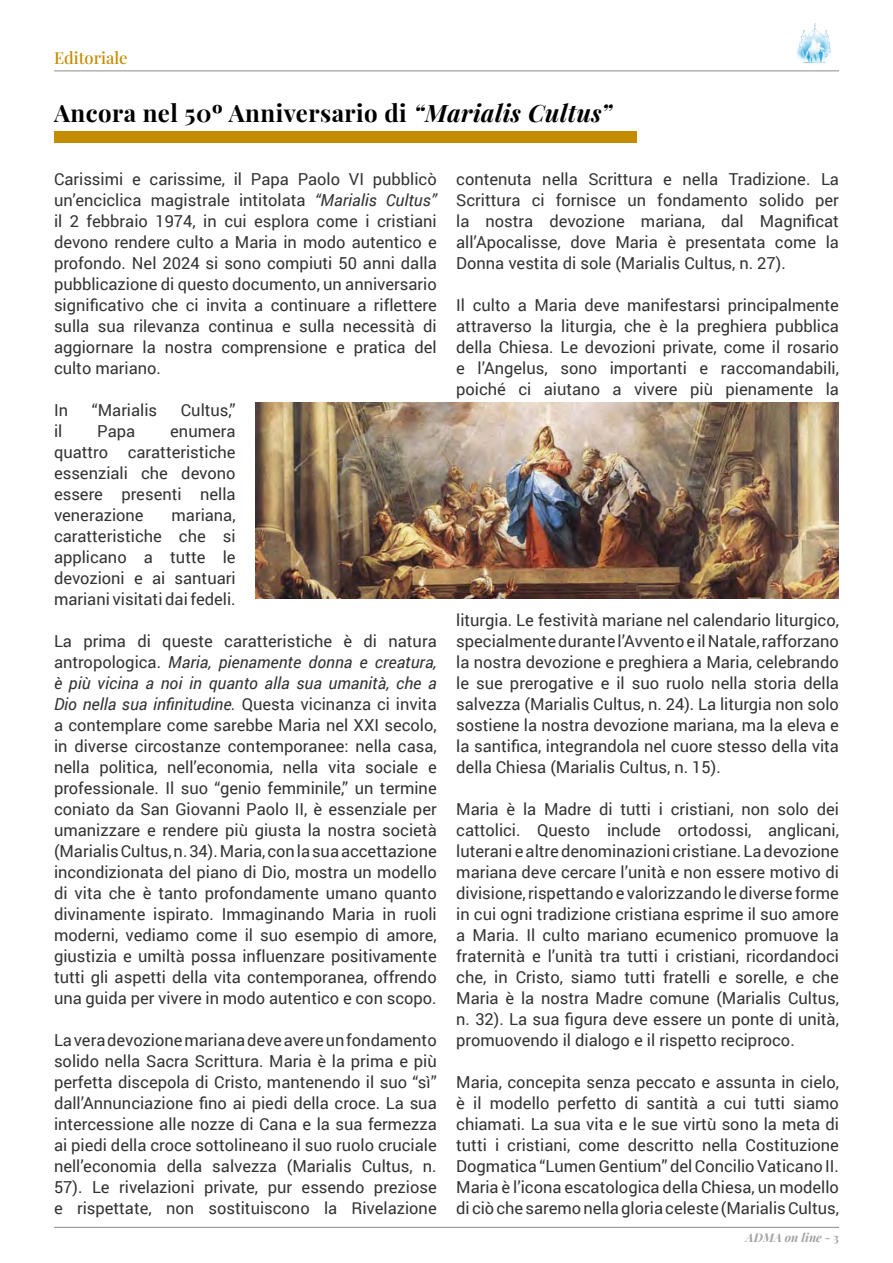
<style>
.page{position:relative;width:893px;height:1263px;background:#fff}
.page>*{position:absolute;margin:0;border:0;box-sizing:border-box;transform-origin:0 0}
.t1{font:700 24px "Playfair Display";letter-spacing:.02em;color:#000}
.t2{font:16.5px/21px "Roboto";color:#333;text-align:justify}
.t3{font:500 16.5px "Playfair Display";color:#c48c00}
.t4{font:italic 700 12px "Playfair Display";color:#a1a3a4}
.s1{font-style:italic}
.s2{font-style:normal}
</style>
<div class="page">
<hr style="left:54px;top:1227px;width:785px;height:1px;background:#8a8c8e">
<hr style="left:54px;top:71px;width:785px;height:1px;background:#8a8c8e">
<img style="left:791px;top:23px;width:48px;height:48px">
<div style="left:54px;top:131px;width:582px;height:11px;background:#c48c00"></div>
<img style="left:255px;top:402px;width:584px;height:196px">
<p class="t3" style="left:54px;top:45px;width:75px">Editoriale</p>
<p class="t1" style="left:54px;top:94px;width:559px">Ancora nel 50º Anniversario di <span class="s1">“Marialis Cultus”</span></p>
<p class="t2" style="left:54px;top:168px;width:384px">Carissimi e carissime, il Papa Paolo VI pubblicò un’enciclica magistrale intitolata <span class="s1">“Marialis Cultus” </span>il 2 febbraio 1974, in cui esplora come i cristiani devono rendere culto a Maria in modo autentico e profondo. Nel 2024 si sono compiuti 50 anni dalla pubblicazione di questo documento, un anniversario significativo che ci invita a continuare a riflettere sulla sua rilevanza continua e sulla necessità di aggiornare la nostra comprensione e pratica del culto mariano.</p>
<p class="t2" style="left:54px;top:399px;width:16px">In</p>
<p class="t2" style="left:92px;top:399px;width:67px">“Marialis</p>
<p class="t2" style="left:181px;top:399px;width:56px">Cultus,”</p>
<p class="t2" style="left:54px;top:420px;width:10px">il</p>
<p class="t2" style="left:97px;top:420px;width:40px">Papa</p>
<p class="t2" style="left:54px;top:420px;width:183px;text-indent:116px">enumera quattro caratteristiche essenziali che devono essere presenti nella venerazione</p>
<p class="t2" style="left:54px;top:504px;width:183px;text-indent:118px">mariana, caratteristiche che si applicano a tutte le devozioni e ai santuari mariani visitati dai fedeli.</p>
<p class="t2" style="left:54px;top:630px;width:384px">La prima di queste caratteristiche è di natura antropologica. <span class="s1">Maria, pienamente donna e creatura, è più vicina a noi in quanto alla sua umanità, che a Dio nella sua infinitudine.</span> Questa vicinanza ci invita a contemplare come sarebbe Maria nel XXI secolo, in diverse circostanze contemporanee: nella casa, nella politica, nell’economia, nella vita sociale e professionale. Il suo “genio femminile,” un termine coniato da San Giovanni Paolo II, è essenziale per umanizzare e rendere più giusta la nostra società (Marialis Cultus, n. 34). Maria, con la sua accettazione incondizionata del piano di Dio, mostra un modello di vita che è tanto profondamente umano quanto divinamente ispirato. Immaginando Maria in ruoli moderni, vediamo come il suo esempio di amore, giustizia e umiltà possa influenzare positivamente tutti gli aspetti della vita contemporanea, offrendo una guida per vivere in modo autentico e con scopo.</p>
<p class="t2" style="left:54px;top:1029px;width:384px">La vera devozione mariana deve avere un fondamento solido nella Sacra Scrittura. Maria è la prima e più perfetta discepola di Cristo, mantenendo il suo “sì” dall’Annunciazione fino ai piedi della croce. La sua intercessione alle nozze di Cana e la sua fermezza ai piedi della croce sottolineano il suo ruolo cruciale nell’economia della salvezza (Marialis Cultus, n.<br>57). Le rivelazioni private, pur essendo preziose e rispettate, non sostituiscono la Rivelazione</p>
<p class="t2" style="left:456px;top:168px;width:384px">contenuta nella Scrittura e nella Tradizione. La Scrittura ci fornisce un fondamento solido per la nostra devozione mariana, dal Magnificat all’Apocalisse, dove Maria è presentata come la Donna vestita di sole (Marialis Cultus, n. 27).</p>
<p class="t2" style="left:456px;top:294px;width:384px">Il culto a Maria deve manifestarsi principalmente attraverso la liturgia, che è la preghiera pubblica della Chiesa. Le devozioni private, come il rosario e l’Angelus, sono importanti e raccomandabili, poiché ci aiutano a vivere più pienamente la</p>
<p class="t2" style="left:456px;top:609px;width:384px">liturgia. Le festività mariane nel calendario liturgico, specialmente durante l’Avvento e il Natale, rafforzano la nostra devozione e preghiera a Maria, celebrando le sue prerogative e il suo ruolo nella storia della salvezza (Marialis Cultus, n. 24). La liturgia non solo sostiene la nostra devozione mariana, ma la eleva e la santifica, integrandola nel cuore stesso della vita della Chiesa (Marialis Cultus, n. 15).</p>
<p class="t2" style="left:456px;top:798px;width:384px">Maria è la Madre di tutti i cristiani, non solo dei cattolici. Questo include ortodossi, anglicani, luterani e altre denominazioni cristiane. La devozione mariana deve cercare l’unità e non essere motivo di divisione, rispettando e valorizzando le diverse forme in cui ogni tradizione cristiana esprime il suo amore a Maria. Il culto mariano ecumenico promuove la fraternità e l’unità tra tutti i cristiani, ricordandoci che, in Cristo, siamo tutti fratelli e sorelle, e che Maria è la nostra Madre comune (Marialis Cultus, n. 32). La sua figura deve essere un ponte di unità, promuovendo il dialogo e il rispetto reciproco.</p>
<p class="t2" style="left:456px;top:1071px;width:384px">Maria, concepita senza peccato e assunta in cielo, è il modello perfetto di santità a cui tutti siamo chiamati. La sua vita e le sue virtù sono la meta di tutti i cristiani, come descritto nella Costituzione Dogmatica “Lumen Gentium” del Concilio Vaticano II.<br>Maria è l’icona escatologica della Chiesa, un modello di ciò che saremo nella gloria celeste (Marialis Cultus,</p>
<p class="t4" style="left:746px;top:1228px;width:95px">ADMA on line <span class="s2">- 3</span></p>
</div>
